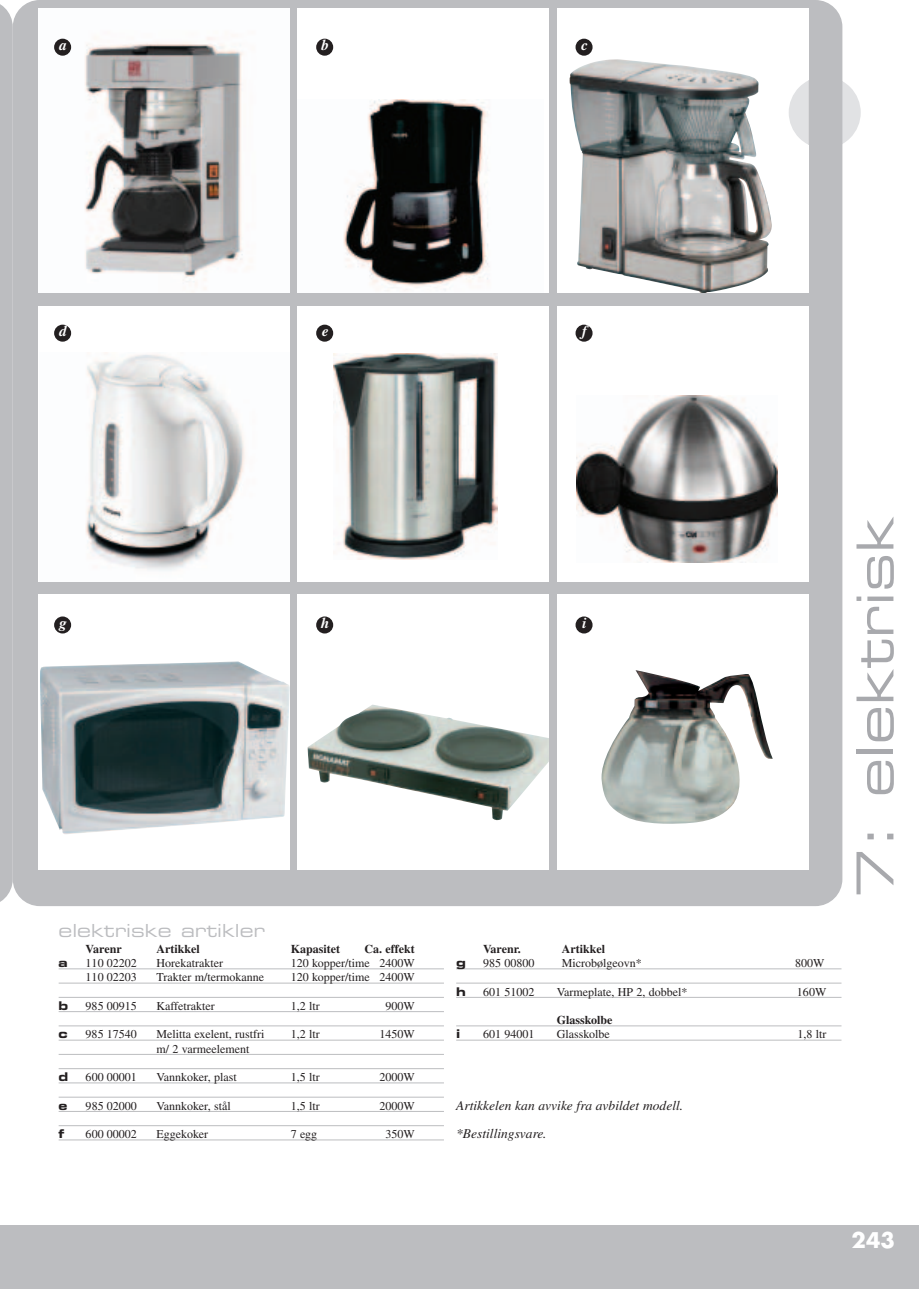
<style>
.page{position:relative;width:919px;height:1289px;background:#fff}
.page>*{position:absolute;margin:0;border:0;box-sizing:border-box;transform-origin:0 0}
.t1{font:51px "Eurostile Extended Two";color:#a8a9ad}
.t2{font:700 21px "Futura";color:#fff}
.t3{font:18px "Eurostile Extended Two";color:#bcbdc0}
.t4{font:italic 700 15px "Times";color:#fff}
.t5{font:italic 13.5px/28.5px "Times";color:#231f20}
.t6{font:12px "Times";color:#231f20}
.t7{font:700 12px "Times";color:#231f20}
.t8{font:12px "Eurostile Bold Extended Two";color:#231f20}
</style>
<div class="page">
<svg style="left:0;top:4px;width:13px;height:898px;background:#bdbec1"></svg>
<div style="left:13px;top:0;width:829px;height:906px;background:#bcbdc0;border-radius:27px"></div>
<hr style="left:59px;top:968px;width:385px;height:1px;background:#bcbdc0">
<hr style="left:59px;top:982px;width:385px;height:1px;background:#bcbdc0">
<hr style="left:59px;top:996px;width:385px;height:1px;background:#bcbdc0">
<hr style="left:59px;top:1011px;width:385px;height:1px;background:#bcbdc0">
<hr style="left:59px;top:1025px;width:385px;height:1px;background:#bcbdc0">
<hr style="left:59px;top:1039px;width:385px;height:1px;background:#bcbdc0">
<hr style="left:59px;top:1053px;width:385px;height:1px;background:#bcbdc0">
<hr style="left:59px;top:1068px;width:385px;height:1px;background:#bcbdc0">
<hr style="left:59px;top:1082px;width:385px;height:1px;background:#bcbdc0">
<hr style="left:59px;top:1096px;width:385px;height:1px;background:#bcbdc0">
<hr style="left:59px;top:1110px;width:385px;height:1px;background:#bcbdc0">
<hr style="left:59px;top:1125px;width:385px;height:1px;background:#bcbdc0">
<hr style="left:59px;top:1139px;width:385px;height:1px;background:#bcbdc0">
<hr style="left:456px;top:968px;width:385px;height:1px;background:#bcbdc0">
<hr style="left:456px;top:982px;width:385px;height:1px;background:#bcbdc0">
<hr style="left:456px;top:996px;width:385px;height:1px;background:#bcbdc0">
<hr style="left:456px;top:1025px;width:385px;height:1px;background:#bcbdc0">
<hr style="left:456px;top:1039px;width:385px;height:1px;background:#bcbdc0">
<img style="left:38px;top:8px;width:251px;height:285px">
<div style="left:298px;top:8px;width:251px;height:285px;background:#fff"></div>
<img style="left:343px;top:99px;width:146px;height:191px">
<div style="left:557px;top:8px;width:251px;height:285px;background:#fff"></div>
<img style="left:569px;top:59px;width:202px;height:234px">
<div style="left:38px;top:306px;width:251px;height:275px;background:#fff"></div>
<img style="left:85px;top:352px;width:160px;height:219px">
<div style="left:298px;top:306px;width:251px;height:275px;background:#fff"></div>
<img style="left:334px;top:353px;width:163px;height:206px">
<div style="left:557px;top:306px;width:251px;height:275px;background:#fff"></div>
<img style="left:576px;top:395px;width:201px;height:167px">
<div style="left:38px;top:594px;width:251px;height:275px;background:#fff"></div>
<img style="left:40px;top:661px;width:249px;height:173px">
<div style="left:298px;top:594px;width:251px;height:275px;background:#fff"></div>
<img style="left:307px;top:704px;width:242px;height:116px">
<div style="left:557px;top:594px;width:251px;height:275px;background:#fff"></div>
<img style="left:601px;top:670px;width:171px;height:154px">
<div style="left:54px;top:39px;width:17px;height:17px;background:#231f20;border-radius:50%"></div>
<div style="left:316px;top:39px;width:17px;height:17px;background:#231f20;border-radius:50%"></div>
<div style="left:575px;top:39px;width:17px;height:17px;background:#231f20;border-radius:50%"></div>
<div style="left:54px;top:324px;width:17px;height:18px;background:#231f20;border-radius:50%"></div>
<div style="left:316px;top:324px;width:17px;height:18px;background:#231f20;border-radius:50%"></div>
<div style="left:575px;top:324px;width:17px;height:18px;background:#231f20;border-radius:50%"></div>
<div style="left:54px;top:616px;width:17px;height:17px;background:#231f20;border-radius:50%"></div>
<div style="left:316px;top:616px;width:17px;height:17px;background:#231f20;border-radius:50%"></div>
<div style="left:575px;top:616px;width:17px;height:17px;background:#231f20;border-radius:50%"></div>
<svg style="left:789px;top:77px;width:71px;height:72px"></svg>
<div style="left:13px;top:1225px;width:905px;height:63px;background:#bcbdc0"></div>
<div style="left:0;top:1225px;width:13px;height:63px;background:#bcbdc0"></div>
<p class="t4" style="left:59px;top:40px;width:9px">a</p>
<p class="t4" style="left:321px;top:40px;width:9px">b</p>
<p class="t4" style="left:581px;top:40px;width:8px">c</p>
<p class="t4" style="left:59px;top:325px;width:9px">d</p>
<p class="t4" style="left:322px;top:325px;width:8px">e</p>
<p class="t4" style="left:582px;top:325px;width:6px">f</p>
<p class="t4" style="left:59px;top:617px;width:9px">g</p>
<p class="t4" style="left:321px;top:617px;width:10px">h</p>
<p class="t4" style="left:582px;top:617px;width:6px">i</p>
<h3 class="t3" style="left:59px;top:923px;width:208px">elektriske artikler</h3>
<p class="t7" style="left:86px;top:944px;width:37px">Varenr</p>
<p class="t7" style="left:156px;top:944px;width:45px">Artikkel</p>
<p class="t7" style="left:291px;top:944px;width:51px">Kapasitet</p>
<p class="t7" style="left:364px;top:944px;width:52px">Ca. effekt</p>
<p class="t8" style="left:59px;top:958px;width:11px">a</p>
<p class="t6" style="left:86px;top:958px;width:53px">110 02202</p>
<p class="t6" style="left:156px;top:958px;width:68px">Horekatrakter</p>
<p class="t6" style="left:291px;top:958px;width:125px">120 kopper/time 2400W</p>
<p class="t6" style="left:86px;top:973px;width:53px">110 02203</p>
<p class="t6" style="left:156px;top:973px;width:109px">Trakter m/termokanne</p>
<p class="t6" style="left:291px;top:973px;width:125px">120 kopper/time 2400W</p>
<p class="t8" style="left:59px;top:1001px;width:11px">b</p>
<p class="t6" style="left:86px;top:1001px;width:53px">985 00915</p>
<p class="t6" style="left:156px;top:1001px;width:60px">Kaffetrakter</p>
<p class="t6" style="left:291px;top:1001px;width:30px">1,2 ltr</p>
<p class="t6" style="left:385px;top:1001px;width:31px">900W</p>
<p class="t8" style="left:59px;top:1029px;width:11px">c</p>
<p class="t6" style="left:86px;top:1030px;width:53px">985 17540</p>
<p class="t6" style="left:156px;top:1030px;width:109px">Melitta exelent, rustfri</p>
<p class="t6" style="left:291px;top:1030px;width:30px">1,2 ltr</p>
<p class="t6" style="left:379px;top:1030px;width:37px">1450W</p>
<p class="t6" style="left:156px;top:1044px;width:94px">m/ 2 varmeelement</p>
<p class="t8" style="left:59px;top:1072px;width:11px">d</p>
<p class="t6" style="left:86px;top:1072px;width:53px">600 00001</p>
<p class="t6" style="left:156px;top:1072px;width:82px">Vannkoker, plast</p>
<p class="t6" style="left:291px;top:1072px;width:30px">1,5 ltr</p>
<p class="t6" style="left:379px;top:1072px;width:37px">2000W</p>
<p class="t8" style="left:59px;top:1101px;width:10px">e</p>
<p class="t6" style="left:86px;top:1101px;width:53px">985 02000</p>
<p class="t6" style="left:156px;top:1101px;width:76px">Vannkoker, stål</p>
<p class="t6" style="left:291px;top:1101px;width:30px">1,5 ltr</p>
<p class="t6" style="left:379px;top:1101px;width:37px">2000W</p>
<p class="t8" style="left:59px;top:1129px;width:7px">f</p>
<p class="t6" style="left:86px;top:1129px;width:53px">600 00002</p>
<p class="t6" style="left:156px;top:1129px;width:53px">Eggekoker</p>
<p class="t6" style="left:291px;top:1129px;width:28px">7 egg</p>
<p class="t6" style="left:385px;top:1129px;width:31px">350W</p>
<p class="t7" style="left:483px;top:944px;width:39px">Varenr.</p>
<p class="t7" style="left:561px;top:944px;width:45px">Artikkel</p>
<p class="t8" style="left:456px;top:958px;width:11px">g</p>
<p class="t6" style="left:483px;top:958px;width:53px">985 00800</p>
<p class="t6" style="left:561px;top:958px;width:81px">Microbølgeovn*</p>
<p class="t6" style="left:795px;top:958px;width:31px">800W</p>
<p class="t8" style="left:456px;top:987px;width:11px">h</p>
<p class="t6" style="left:483px;top:987px;width:53px">601 51002</p>
<p class="t6" style="left:556px;top:987px;width:132px">Varmeplate, HP 2, dobbel*</p>
<p class="t6" style="left:796px;top:987px;width:31px">160W</p>
<p class="t7" style="left:556px;top:1015px;width:57px">Glasskolbe</p>
<p class="t8" style="left:456px;top:1029px;width:6px">i</p>
<p class="t6" style="left:483px;top:1030px;width:53px">601 94001</p>
<p class="t6" style="left:556px;top:1030px;width:55px">Glasskolbe</p>
<p class="t6" style="left:797px;top:1030px;width:30px">1,8 ltr</p>
<p class="t5" style="left:456px;top:1092px;width:228px">Artikkelen kan avvike fra avbildet modell. *Bestillingsvare.</p>
<h1 class="t1" style="left:856px;top:898px;width:383px;rotate:-90deg">7: elektrisk</h1>
<h2 class="t2" style="left:851px;top:1230px;width:45px">243</h2>
</div>
